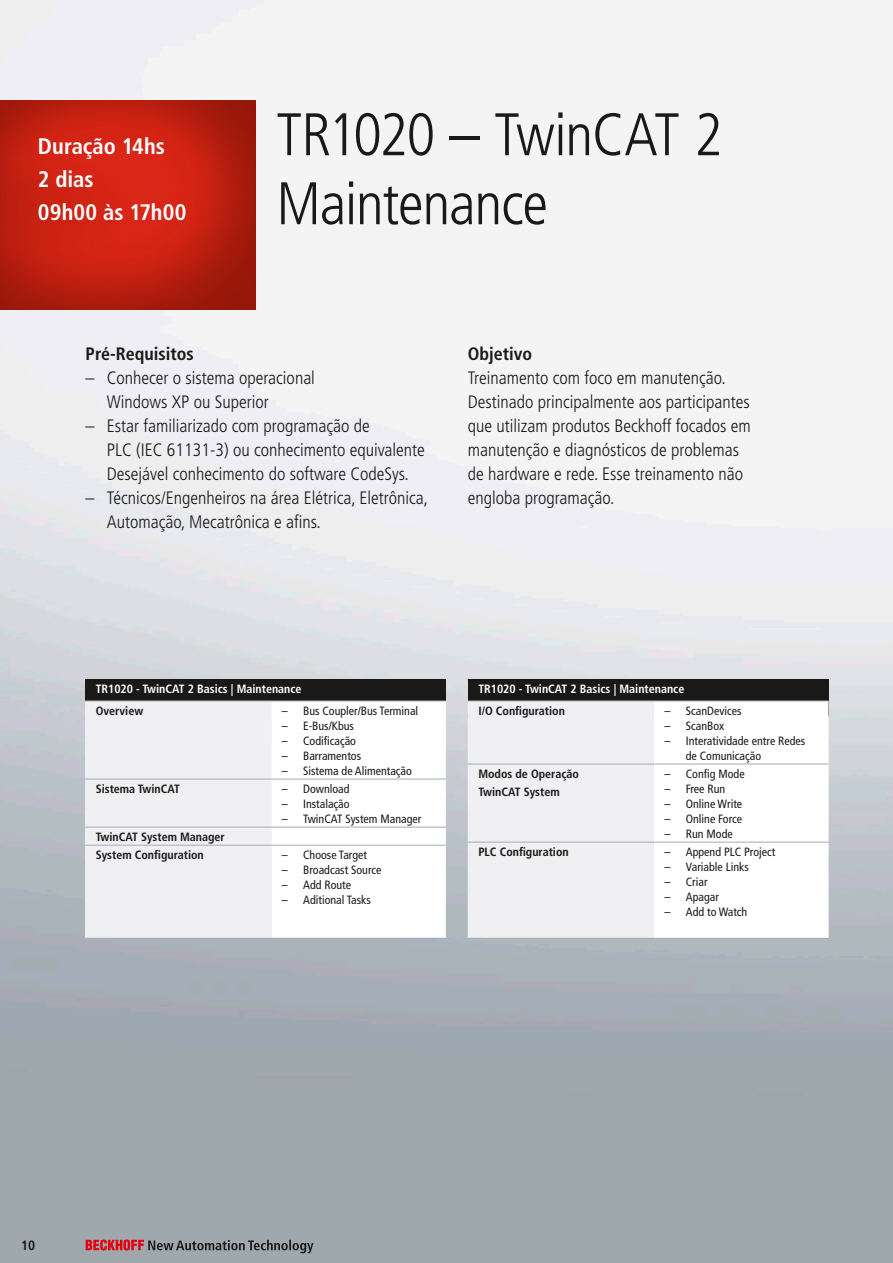
<style>
.page{position:relative;width:893px;height:1263px;background:#fff}
.page>*{position:absolute;margin:0;border:0;box-sizing:border-box;transform-origin:0 0}
.t1{font:300 condensed 60px/69px "Frutiger LT Pro";letter-spacing:-.02em;color:#1a1918}
.t2{font:700 condensed 22.5px/33px "Frutiger LT Pro";color:#fff}
.t3{font:300 condensed 18px/24px "Frutiger LT Pro";color:#1a1918}
.t4{font:700 condensed 18px "Frutiger LT Pro";color:#1a1918}
.t5{font:700 condensed 13.5px "Frutiger LT Pro";color:#1a1918}
.t6{font:condensed 12px/15px "Frutiger LT Pro";color:#1a1918}
.t7{font:700 condensed 12px/18px "Frutiger LT Pro";color:#1a1918}
.t8{font:700 condensed 12px "Frutiger LT Pro";color:#fff}
</style>
<div class="page">
<img style="left:0;top:0;width:893px;height:1263px">
<img style="left:0;top:101px;width:255px;height:208px">
<div style="left:468px;top:680px;width:361px;height:36px;background:#1a1918"></div>
<hr style="left:468px;top:679px;width:361px;height:1px;background:#1a1918">
<div style="left:85px;top:680px;width:361px;height:21px;background:#1a1918"></div>
<svg style="left:85px;top:702px;width:361px;height:236px"></svg>
<hr style="left:85px;top:701px;width:186px;height:1px;background:#a3acb1">
<hr style="left:271px;top:701px;width:175px;height:1px;background:#a3acb1">
<hr style="left:85px;top:779px;width:186px;height:1px;background:#a3acb1">
<hr style="left:271px;top:779px;width:175px;height:1px;background:#a3acb1">
<hr style="left:85px;top:827px;width:186px;height:1px;background:#a3acb1">
<hr style="left:271px;top:827px;width:175px;height:1px;background:#a3acb1">
<hr style="left:85px;top:845px;width:186px;height:1px;background:#a3acb1">
<hr style="left:271px;top:845px;width:175px;height:1px;background:#a3acb1">
<hr style="left:85px;top:938px;width:186px;height:1px;background:#a3acb1">
<hr style="left:271px;top:938px;width:175px;height:1px;background:#a3acb1">
<hr style="left:85px;top:679px;width:186px;height:1px;background:#1a1918">
<hr style="left:271px;top:679px;width:175px;height:1px;background:#1a1918">
<svg style="left:468px;top:702px;width:361px;height:236px"></svg>
<hr style="left:468px;top:701px;width:186px;height:1px;background:#a3acb1">
<hr style="left:654px;top:701px;width:175px;height:1px;background:#a3acb1">
<hr style="left:468px;top:764px;width:186px;height:1px;background:#a3acb1">
<hr style="left:654px;top:764px;width:175px;height:1px;background:#a3acb1">
<hr style="left:468px;top:842px;width:186px;height:1px;background:#a3acb1">
<hr style="left:654px;top:842px;width:175px;height:1px;background:#a3acb1">
<hr style="left:468px;top:938px;width:186px;height:1px;background:#a3acb1">
<hr style="left:654px;top:938px;width:175px;height:1px;background:#a3acb1">
<svg style="left:86px;top:1239px;width:227px;height:14px;background:#8c767b"></svg>
<p class="t2" style="left:38px;top:130px;width:150px">Duração 14hs<br>2 dias<br>09h00 às 17h00</p>
<h1 class="t1" style="left:276px;top:101px;width:448px">TR1020 – TwinCAT 2<br>Maintenance</h1>
<p class="t4" style="left:86px;top:343px;width:110px">Pré-Requisitos</p>
<p class="t3" style="left:107px;top:366px;width:210px;text-indent:-21px">– Conhecer o sistema operacional<br>Windows XP ou Superior</p>
<p class="t3" style="left:107px;top:414px;width:319px;text-indent:-21px">– Estar familiarizado com programação de<br>PLC (IEC 61131-3) ou conhecimento equivalente<br>Desejável conhecimento do software CodeSys.</p>
<p class="t3" style="left:107px;top:486px;width:323px;text-indent:-21px">– Técnicos/Engenheiros na área Elétrica, Eletrônica,<br>Automação, Mecatrônica e afins.</p>
<p class="t4" style="left:468px;top:343px;width:66px">Objetivo</p>
<p class="t3" style="left:468px;top:366px;width:285px">Treinamento com foco em manutenção.<br>Destinado principalmente aos participantes que utilizam produtos Beckhoff focados em manutenção e diagnósticos de problemas de hardware e rede. Esse treinamento não engloba programação.</p>
<p class="t8" style="left:96px;top:682px;width:207px">TR1020 - TwinCAT 2 Basics | Maintenance</p>
<p class="t8" style="left:478px;top:682px;width:207px">TR1020 - TwinCAT 2 Basics | Maintenance</p>
<p class="t7" style="left:96px;top:701px;width:49px">Overview</p>
<p class="t6" style="left:282px;top:703px;width:138px">– Bus Coupler/Bus Terminal</p>
<p class="t6" style="left:282px;top:718px;width:74px">– E-Bus/Kbus</p>
<p class="t6" style="left:282px;top:733px;width:76px">– Codificação</p>
<p class="t6" style="left:282px;top:748px;width:81px">– Barramentos</p>
<p class="t6" style="left:282px;top:763px;width:132px">– Sistema de Alimentação</p>
<p class="t7" style="left:96px;top:779px;width:86px">Sistema TwinCAT</p>
<p class="t6" style="left:282px;top:781px;width:69px">– Download</p>
<p class="t6" style="left:282px;top:796px;width:69px">– Instalação</p>
<p class="t6" style="left:282px;top:811px;width:141px">– TwinCAT System Manager</p>
<p class="t7" style="left:96px;top:827px;width:131px">TwinCAT System Manager<br>System Configuration</p>
<p class="t7" style="left:478px;top:701px;width:88px">I/O Configuration</p>
<p class="t6" style="left:665px;top:703px;width:79px">– ScanDevices</p>
<p class="t6" style="left:665px;top:718px;width:61px">– ScanBox</p>
<p class="t6" style="left:686px;top:733px;width:121px;text-indent:-21px">– Interatividade entre Redes de Comunicação</p>
<p class="t7" style="left:478px;top:764px;width:102px">Modos de Operação<br>TwinCAT System</p>
<p class="t6" style="left:665px;top:766px;width:82px">– Config Mode</p>
<p class="t6" style="left:665px;top:781px;width:62px">– Free Run</p>
<p class="t6" style="left:665px;top:796px;width:79px">– Online Write</p>
<p class="t6" style="left:665px;top:811px;width:79px">– Online Force</p>
<p class="t6" style="left:665px;top:826px;width:70px">– Run Mode</p>
<p class="t7" style="left:478px;top:842px;width:92px">PLC Configuration</p>
<p class="t6" style="left:665px;top:844px;width:112px">– Append PLC Project</p>
<p class="t6" style="left:665px;top:859px;width:86px">– Variable Links</p>
<p class="t6" style="left:665px;top:874px;width:45px">– Criar</p>
<p class="t6" style="left:665px;top:889px;width:56px">– Apagar</p>
<p class="t6" style="left:665px;top:904px;width:84px">– Add to Watch</p>
<p class="t6" style="left:282px;top:847px;width:87px">– Choose Target</p>
<p class="t6" style="left:282px;top:862px;width:101px">– Broadcast Source</p>
<p class="t6" style="left:282px;top:877px;width:71px">– Add Route</p>
<p class="t6" style="left:282px;top:892px;width:91px">– Aditional Tasks</p>
<p class="t5" style="left:21px;top:1237px;width:15px">10</p>
</div>
